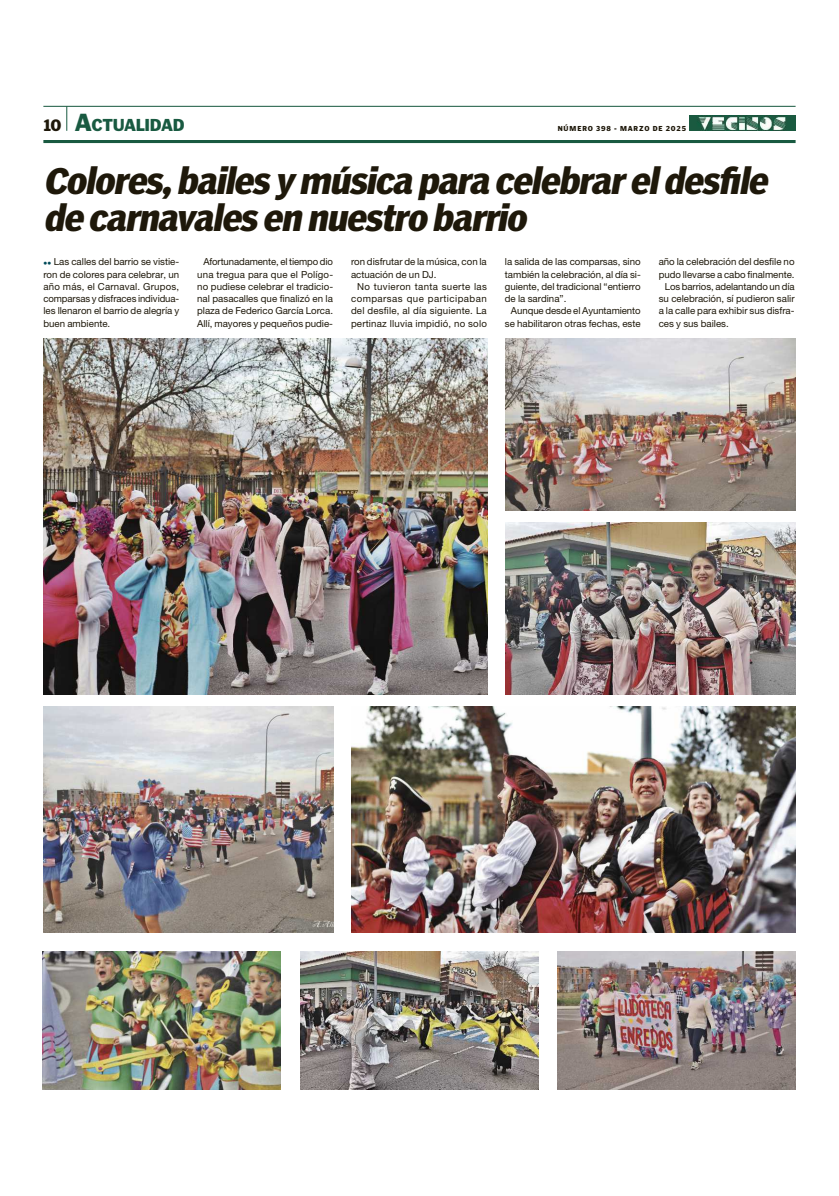
<style>
.page{position:relative;width:839px;height:1196px;background:#fff}
.page>*{position:absolute;margin:0;border:0;box-sizing:border-box;transform-origin:0 0}
.t1{font:italic 700 condensed 34.6px/36.8px "Poynter Agate Zero";color:#1e180a}
.t2{font:900 17.2px "Poynter Gothic Text";letter-spacing:-.02em;color:#195a41}
.t3{font:9.6px/12.2px "Helvetica Neue LT Std";color:#1e180a;text-align:justify}
.t4{font:900 7.2px "Poynter Gothic Text";letter-spacing:.12em;color:#1e180a}
.s1{font-size:16.4px;color:#1e180a}
.s2{font-size:24.4px}
.s3{color:#004a59}
</style>
<div class="page">
<hr style="left:43px;top:106px;width:752px;height:1px;background:#195a41">
<hr style="left:43px;top:140px;width:752px;height:3px;background:#195a41">
<svg style="left:66px;top:106px;width:1px;height:25px"></svg>
<img style="left:689px;top:116px;width:106px;height:15px">
<img style="left:43px;top:339px;width:444px;height:355px">
<img style="left:505px;top:339px;width:290px;height:171px">
<img style="left:352px;top:706px;width:443px;height:227px">
<img style="left:44px;top:706px;width:289px;height:227px">
<img style="left:43px;top:952px;width:238px;height:137px">
<img style="left:300px;top:952px;width:238px;height:137px">
<img style="left:557px;top:952px;width:238px;height:137px">
<img style="left:505px;top:522px;width:290px;height:172px">
<h2 class="t2" style="left:43px;top:115px;width:143px"><span class="s1">10</span> <span class="s2">A</span>ctuAlidAd</h2>
<p class="t4" style="left:557px;top:124px;width:130px">NÚMERO 398 - MARZO DE 2025</p>
<h1 class="t1" style="left:43px;top:163px;width:732px">Colores,bailes y música para celebrareldesfile de carnavales en nuestro barrio</h1>
<p class="t3" style="left:43px;top:256px;width:137px"><span class="s3">●</span> <span class="s3">●</span> Las calles del barrio se vistie&shy;ron de colores para celebrar, un año más, el Carnaval. Grupos, comparsas y disfraces individua&shy;les llenaron el barrio de alegría y buen ambiente.</p>
<p class="t3" style="left:197px;top:256px;width:137px;text-indent:6px">Afortunadamente, el tiempo dio una tregua para que el Polígo&shy;no pudiese celebrar el tradicio&shy;nal pasacalles que finalizó en la plaza de Federico García Lorca.<br>Allí, mayores y pequeños pudie-</p>
<p class="t3" style="left:351px;top:256px;width:137px">ron disfrutar de la música, con la actuación de un DJ.</p>
<p class="t3" style="left:658px;top:256px;width:137px">año la celebración del desfile no</p>
<p class="t3" style="left:658px;top:268px;width:137px">pudo llevarse a cabo finalmente.</p>
<p class="t3" style="left:664px;top:280px;width:131px">Los barrios, adelantando un día</p>
<p class="t3" style="left:658px;top:292px;width:137px">su celebración, sí pudieron salir</p>
<p class="t3" style="left:658px;top:305px;width:137px">a la calle para exhibir sus disfra-</p>
<p class="t3" style="left:658px;top:317px;width:72px">ces y sus bailes.</p>
<p class="t3" style="left:505px;top:256px;width:137px">la salida de las comparsas, sino también la celebración, al día si&shy;guiente, del tradicional “entierro de la sardina”.</p>
<p class="t3" style="left:505px;top:305px;width:137px;text-align:right">Aunque desde el Ayuntamiento se habilitaron otras fechas, este</p>
<p class="t3" style="left:351px;top:280px;width:137px;text-indent:6px">No tuvieron tanta suerte las comparsas que participaban del desfile, al día siguiente. La pertinaz lluvia impidió, no solo</p>
</div>
